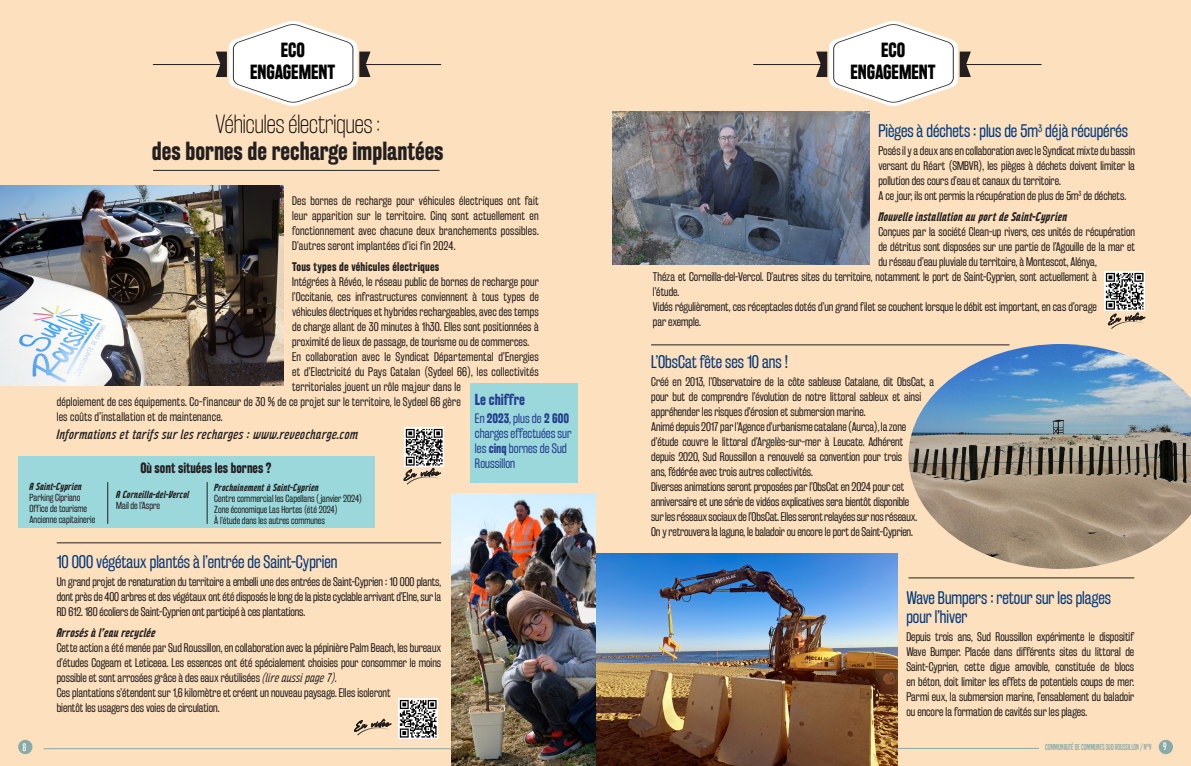
<style>
.page{position:relative;width:1191px;height:766px;background:#fff}
.page>*{position:absolute;margin:0;border:0;box-sizing:border-box;transform-origin:0 0}
.t1{font:700 23px "Rakesly Rg";color:#231f20}
.t2{font:23px "Rakesly El";color:#000}
.t3{font:700 18px "Rakesly Rg";color:#000}
.t4{font:16px/19.2px "Rakesly Bk";color:#02397d}
.t5{font:700 14px "Rakesly Rg";color:#253f8e}
.t6{font:700 13px "Rakesly Rg";color:#231f20}
.t7{font:12px/15px "Rakesly Bk";color:#253f8e}
.t8{font:italic 12px "Rakesly Rg";letter-spacing:.02em;color:#231f20}
.t9{font:11px/15px "Rakesly Bk";color:#231f20;text-align:justify}
.t10{font:11px "Rakesly Bk";letter-spacing:.02em;color:#231f20}
.t11{font:italic 700 11px "Rakesly Rg";color:#231f20}
.t12{font:700 11px "Rakesly Rg";letter-spacing:.02em;color:#231f20}
.t13{font:10px "Roustel";color:#231f20}
.t14{font:10px "Built Titling Rg";color:#fff}
.t15{font:9px "Rakesly Bk";color:#231f20}
.t16{font:italic 700 9px "Rakesly Rg";color:#231f20}
.t17{font:8px "Built Titling Rg";color:#89aaa7}
.s1{font-family:"Rakesly Rg";font-weight:700}
.s2{font-style:italic}
.s3{font-size:10px;color:#fff}
</style>
<div class="page">
<div style="left:0;top:0;width:595px;height:765px;background:#fde0bd"></div>
<div style="left:596px;top:0;width:595px;height:765px;background:#fde0bd"></div>
<hr style="left:153px;top:170px;width:286px;height:1px;background:#231f20">
<hr style="left:57px;top:542px;width:384px;height:1px;background:#231f20">
<hr style="left:651px;top:344px;width:358px;height:1px;background:#231f20">
<hr style="left:908px;top:577px;width:226px;height:1px;background:#231f20">
<img style="left:908px;top:344px;width:283px;height:224px">
<img style="left:612px;top:111px;width:258px;height:153px">
<img style="left:0;top:186px;width:283px;height:199px">
<hr style="left:153px;top:64px;width:72px;height:1px;background:#231f20">
<hr style="left:360px;top:64px;width:81px;height:1px;background:#231f20">
<svg style="left:216px;top:21px;width:154px;height:85px"></svg>
<hr style="left:753px;top:64px;width:72px;height:1px;background:#231f20">
<hr style="left:961px;top:64px;width:80px;height:1px;background:#231f20">
<svg style="left:816px;top:21px;width:155px;height:85px"></svg>
<div style="left:18px;top:739px;width:14px;height:15px;background:#89aaa7;border-radius:50%"></div>
<hr style="left:44px;top:748px;width:544px;height:1px;background:#89aaa7">
<div style="left:1158px;top:739px;width:15px;height:15px;background:#89aaa7;border-radius:50%"></div>
<hr style="left:602px;top:748px;width:437px;height:1px;background:#89aaa7">
<div style="left:470px;top:383px;width:108px;height:99px;background:#9bd8dc"></div>
<div style="left:18px;top:456px;width:357px;height:71px;background:#9bd8dc"></div>
<hr style="left:108px;top:482px;width:1px;height:41px;background:#231f20">
<hr style="left:207px;top:482px;width:1px;height:41px;background:#231f20">
<img style="left:398px;top:698px;width:40px;height:40px">
<img style="left:405px;top:427px;width:39px;height:39px">
<img style="left:1104px;top:271px;width:40px;height:39px">
<img style="left:595px;top:553px;width:303px;height:212px">
<img style="left:451px;top:493px;width:144px;height:272px">
<svg style="left:357px;top:727px;width:33px;height:8px"></svg>
<svg style="left:407px;top:476px;width:32px;height:9px"></svg>
<svg style="left:1111px;top:320px;width:32px;height:9px"></svg>
<p class="t3" style="left:281px;top:39px;width:26px">ECO</p>
<p class="t3" style="left:250px;top:61px;width:87px">ENGAGEMENT</p>
<p class="t2" style="left:215px;top:110px;width:166px">Véhicules électriques :</p>
<p class="t1" style="left:152px;top:137px;width:293px">des bornes de recharge implantées</p>
<p class="t9" style="left:292px;top:193px;width:248px">Des bornes de recharge pour véhicules électriques ont fait leur apparition sur le territoire. Cinq sont actuellement en fonctionnement avec chacune deux branchements possibles.<br>D’autres seront implantées d’ici fin 2024.</p>
<p class="t12" style="left:292px;top:260px;width:149px">Tous types de véhicules électriques</p>
<p class="t9" style="left:292px;top:274px;width:248px">Intégrées à Révéo, le réseau public de bornes de recharge pour l’Occitanie, ces infrastructures conviennent à tous types de véhicules électriques et hybrides rechargeables, avec des temps de charge allant de 30 minutes à 1h30. Elles sont positionnées à proximité de lieux de passage, de tourisme ou de commerces.</p>
<p class="t10" style="left:292px;top:350px;width:248px">En collaboration avec le Syndicat Départemental d’Energies</p>
<p class="t10" style="left:292px;top:365px;width:248px">et d’Electricité du Pays Catalan (Sydeel 66), les collectivités</p>
<p class="t10" style="left:292px;top:380px;width:170px">territoriales jouent un rôle majeur dans le</p>
<p class="t10" style="left:57px;top:395px;width:405px">déploiement de ces équipements. Co-financeur de 30 % de ce projet sur le territoire, le Sydeel 66 gère</p>
<p class="t10" style="left:57px;top:410px;width:167px">les coûts d’installation et de maintenance.</p>
<p class="t8" style="left:57px;top:427px;width:303px">Informations et tarifs sur les recharges : www.reveocharge.com</p>
<p class="t5" style="left:475px;top:391px;width:51px">Le chiffre</p>
<p class="t7" style="left:475px;top:411px;width:98px">En <span class="s1">2023</span>, plus de <span class="s1">2 600 </span>charges effectuées sur les <span class="s1">cinq</span> bornes de Sud<br>Roussillon</p>
<p class="t6" style="left:140px;top:459px;width:133px">Où sont situées les bornes ?</p>
<p class="t13" style="left:435px;top:464px;width:6px">o</p>
<p class="t16" style="left:30px;top:481px;width:54px">A Saint-Cyprien</p>
<p class="t15" style="left:30px;top:492px;width:52px">Parking Cipriano</p>
<p class="t15" style="left:30px;top:503px;width:59px">Office de tourisme</p>
<p class="t15" style="left:30px;top:514px;width:67px">Ancienne capitainerie</p>
<p class="t16" style="left:116px;top:488px;width:75px">A Corneilla-del-Vercol</p>
<p class="t15" style="left:116px;top:499px;width:45px">Mail de l’Aspre</p>
<p class="t16" style="left:214px;top:481px;width:106px">Prochainement à Saint-Cyprien</p>
<p class="t15" style="left:214px;top:492px;width:149px">Centre commercial les Capellans ( janvier 2024)</p>
<p class="t15" style="left:214px;top:503px;width:125px">Zone économique Las Hortes (été 2024)</p>
<p class="t15" style="left:214px;top:514px;width:112px">À l’étude dans les autres communes</p>
<p class="t4" style="left:57px;top:552px;width:282px">10 000 végétaux plantés à l’entrée de Saint-Cyprien</p>
<p class="t9" style="left:57px;top:574px;width:386px">Un grand projet de renaturation du territoire a embelli une des entrées de Saint-Cyprien : 10 000 plants, dont près de 400 arbres et des végétaux ont été disposés le long de la piste cyclable arrivant d’Elne, sur la RD 612. 180 écoliers de Saint-Cyprien ont participé à ces plantations.</p>
<p class="t11" style="left:57px;top:625px;width:101px">Arrosés à l’eau recyclée</p>
<p class="t9" style="left:57px;top:639px;width:386px">Cette action a été menée par Sud Roussillon, en collaboration avec la pépinière Palm Beach, les bureaux d’études Cogeam et Leticeea. Les essences ont été spécialement choisies pour consommer le moins possible et sont arrosées grâce à des eaux réutilisées <span class="s2">(lire aussi page 7).</span></p>
<p class="t9" style="left:57px;top:684px;width:335px">Ces plantations s’étendent sur 1,6 kilomètre et créent un nouveau paysage. Elles isoleront bientôt les usagers des voies de circulation.</p>
<p class="t13" style="left:385px;top:714px;width:6px">o</p>
<p class="t3" style="left:881px;top:39px;width:26px">ECO</p>
<p class="t3" style="left:850px;top:61px;width:87px">ENGAGEMENT</p>
<p class="t4" style="left:878px;top:121px;width:251px">Pièges à déchets : plus de 5m<sup>3</sup> déjà récupérés</p>
<p class="t9" style="left:878px;top:143px;width:258px">Posés il y a deux ans en collaboration avec le Syndicat mixte du bassin versant du Réart (SMBVR), les pièges à déchets doivent limiter la pollution des cours d’eau et canaux du territoire.</p>
<p class="t9" style="left:878px;top:188px;width:249px">A ce jour, ils ont permis la récupération de plus de 5m<sup>3</sup> de déchets.</p>
<p class="t11" style="left:878px;top:209px;width:191px">Nouvelle installation au port de Saint-Cyprien</p>
<p class="t9" style="left:878px;top:224px;width:258px">Conçues par la société Clean-up rivers, ces unités de récupération</p>
<p class="t9" style="left:878px;top:239px;width:258px">de détritus sont disposées sur une partie de l’Agouille de la mar et</p>
<p class="t9" style="left:878px;top:254px;width:220px">du réseau d’eau pluviale du territoire, à Montescot, Alénya,</p>
<p class="t9" style="left:653px;top:269px;width:445px">Théza et Corneilla-del-Vercol. D’autres sites du territoire, notamment le port de Saint-Cyprien, sont actuellement à</p>
<p class="t9" style="left:653px;top:284px;width:28px">l’étude.</p>
<p class="t9" style="left:653px;top:299px;width:445px">Vidés régulièrement, ces réceptacles dotés d’un grand filet se couchent lorsque le débit est important, en cas d’orage par exemple.</p>
<p class="t13" style="left:1139px;top:308px;width:6px">o</p>
<p class="t4" style="left:651px;top:352px;width:138px">L’ObsCat fête ses 10 ans !</p>
<p class="t9" style="left:651px;top:374px;width:284px;text-align:left">Créé en 2013, l’Observatoire de la côte sableuse Catalane, dit ObsCat, a pour but de comprendre l’évolution de notre littoral sableux et ainsi appréhender les risques d’érosion et submersion marine.</p>
<p class="t9" style="left:651px;top:419px;width:257px;text-align:left">Animé depuis 2017 par l’Agence d’urbanisme catalane (Aurca), la zone d’étude couvre le littoral d’Argelès-sur-mer à Leucate. Adhérent depuis 2020, Sud Roussillon a renouvelé sa convention pour trois ans, fédérée avec trois autres collectivités.</p>
<p class="t9" style="left:651px;top:479px;width:268px;text-align:left">Diverses animations seront proposées par l’ObsCat en 2024 pour cet anniversaire et une série de vidéos explicatives sera bientôt disponible sur les réseaux sociaux de l’ObsCat. Elles seront relayées sur nos réseaux.<br>On y retrouvera la lagune, le baladoir ou encore le port de Saint-Cyprien.</p>
<p class="t4" style="left:906px;top:587px;width:206px">Wave Bumpers : retour sur les plages pour l’hiver</p>
<p class="t9" style="left:906px;top:628px;width:229px">Depuis trois ans, Sud Roussillon expérimente le dispositif Wave Bumper. Placée dans différents sites du littoral de Saint-Cyprien, cette digue amovible, constituée de blocs en béton, doit limiter les effets de potentiels coups de mer.<br>Parmi eux, la submersion marine, l’ensablement du baladoir ou encore la formation de cavités sur les plages.</p>
<p class="t14" style="left:23px;top:740px;width:5px">8</p>
<p class="t17" style="left:1045px;top:742px;width:123px">COMMUNAUTÉ DE COMMUNES SUD ROUSSILLON / N°9 <span class="s3">9</span></p>
</div>
